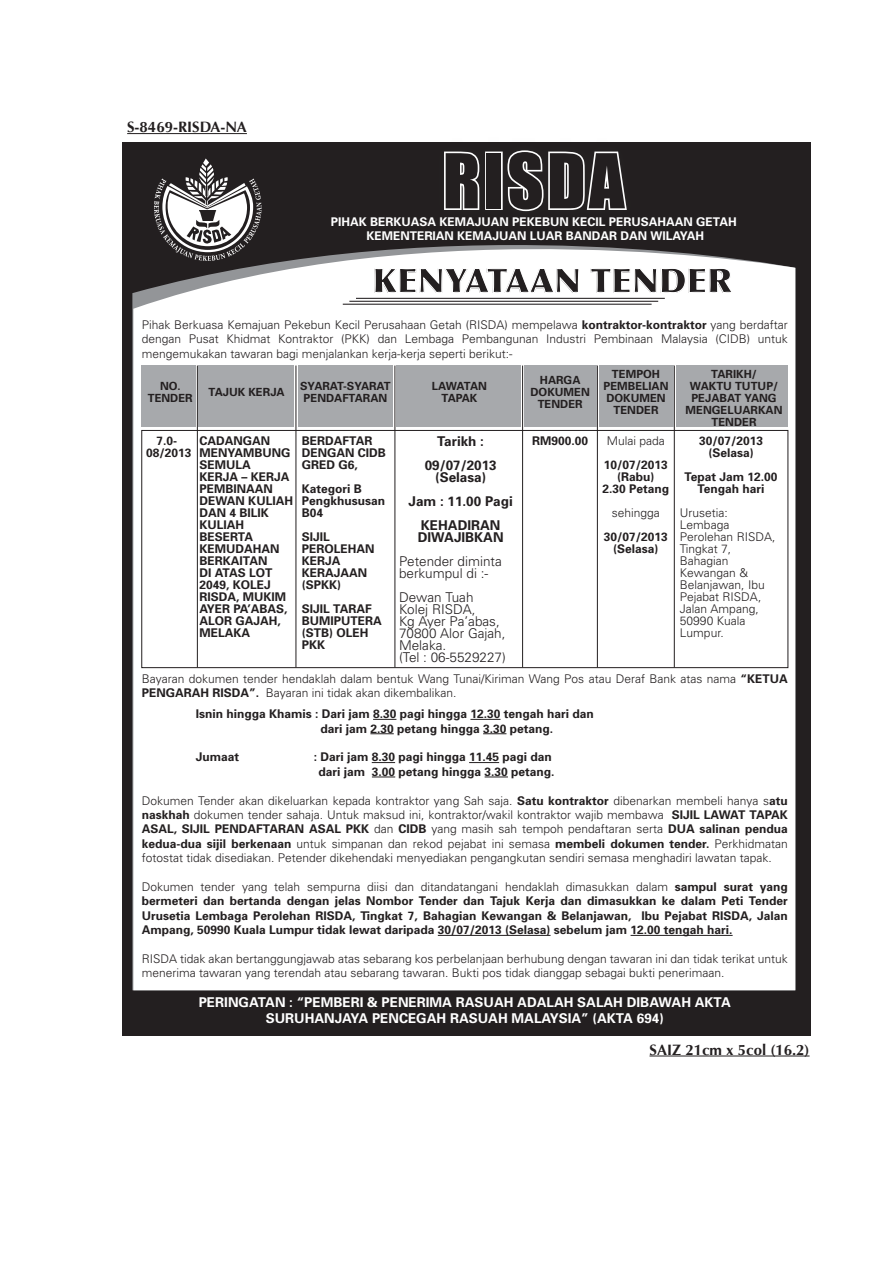
<style>
.page{position:relative;width:893px;height:1263px;background:#fff}
.page>*{position:absolute;margin:0;border:0;box-sizing:border-box;transform-origin:0 0}
.t1{font:69.75px "Impact";letter-spacing:.05em;color:#231f20}
.t2{font:900 33.9px "Optima";color:#231f20}
.t3{font:700 15px "Optima";color:#231f20}
.t4{font:300 13.5px/12px "Univers";color:#231f20}
.t5{font:700 13.5px/16.2px "Univers";color:#fff;text-align:center}
.t6{font:700 13.5px/24px "Univers";color:#231f20;text-align:center}
.t7{font:300 12px/12px "Univers";color:#231f20}
.t8{font:700 12px/12px "Univers";color:#231f20;text-align:center}
.t9{font:700 12px/14.4px "Univers";color:#fff;text-align:center}
.t10{font:700 11.25px/12px "Univers";color:#231f20;text-align:center}
.t11{font:700 11.25px/12px "Univers";letter-spacing:-.035em;color:#231f20;text-align:center}
.s1{font-weight:700}
.s2{font-weight:300}
</style>
<div class="page">
<div style="left:122px;top:142px;width:689px;height:893px;background:#231f20"></div>
<hr style="left:127px;top:133px;width:120px;height:1px;background:#231f20">
<hr style="left:649px;top:1055px;width:161px;height:1px;background:#231f20">
<div style="left:133px;top:251px;width:662px;height:739px;background:#fff"></div>
<hr style="left:197px;top:365px;width:1px;height:302px;background:#231f20">
<hr style="left:296px;top:365px;width:1px;height:302px;background:#231f20">
<hr style="left:395px;top:365px;width:1px;height:302px;background:#231f20">
<hr style="left:522px;top:365px;width:1px;height:302px;background:#231f20">
<hr style="left:597px;top:365px;width:1px;height:302px;background:#231f20">
<hr style="left:674px;top:365px;width:1px;height:302px;background:#231f20">
<hr style="left:356px;top:298px;width:309px;height:1px;background:#231f20">
<hr style="left:349px;top:301px;width:309px;height:1px;background:#231f20">
<hr style="left:343px;top:304px;width:309px;height:1px;background:#231f20">
<div style="left:141px;top:365px;width:55px;height:62px;background:#a7a9ac"></div>
<div style="left:199px;top:365px;width:95px;height:62px;background:#a7a9ac"></div>
<div style="left:298px;top:365px;width:95px;height:62px;background:#a7a9ac"></div>
<div style="left:397px;top:365px;width:124px;height:62px;background:#a7a9ac"></div>
<div style="left:524px;top:365px;width:72px;height:62px;background:#a7a9ac"></div>
<div style="left:599px;top:365px;width:74px;height:62px;background:#a7a9ac"></div>
<div style="left:676px;top:365px;width:112px;height:62px;background:#a7a9ac"></div>
<div style="left:141px;top:430px;width:647px;height:238px;border:1px solid #231f20"></div>
<svg style="left:154px;top:158px;width:108px;height:103px"></svg>
<svg style="left:374px;top:150px;width:361px;height:144px"></svg>
<svg style="left:373px;top:719px;width:23px;height:1px"></svg>
<hr style="left:470px;top:719px;width:30px;height:1px;background:#231f20">
<svg style="left:370px;top:733px;width:24px;height:1px"></svg>
<svg style="left:483px;top:733px;width:23px;height:1px"></svg>
<svg style="left:372px;top:762px;width:23px;height:1px"></svg>
<hr style="left:469px;top:762px;width:30px;height:1px;background:#231f20">
<svg style="left:372px;top:777px;width:23px;height:1px"></svg>
<svg style="left:485px;top:777px;width:23px;height:1px"></svg>
<hr style="left:438px;top:935px;width:113px;height:1px;background:#231f20">
<hr style="left:631px;top:935px;width:102px;height:1px;background:#231f20">
<p class="t3" style="left:127px;top:118px;width:121px">S-8469-RISDA-NA</p>
<h1 class="t1" style="left:443px;top:127px;width:183px">RISDA</h1>
<p class="t9" style="left:331px;top:214px;width:408px">PIHAK BERKUASA KEMAJUAN PEKEBUN KECIL PERUSAHAAN GETAH<br>KEMENTERIAN KEMAJUAN LUAR BANDAR DAN WILAYAH</p>
<h2 class="t2" style="left:373px;top:260px;width:361px">KENYATAAN TENDER</h2>
<p class="t7" style="left:142px;top:317px;width:648px;line-height:14.4px;text-align:justify">Pihak Berkuasa Kemajuan Pekebun Kecil Perusahaan Getah (RISDA) mempelawa <span class="s1">kontraktor-kontraktor</span> yang berdaftar dengan Pusat Khidmat Kontraktor (PKK) dan Lembaga Pembangunan Industri Pembinaan Malaysia (CIDB) untuk mengemukakan tawaran bagi menjalankan kerja-kerja seperti berikut:-</p>
<p class="t10" style="left:148px;top:379px;width:46px">NO.<br>TENDER</p>
<p class="t10" style="left:208px;top:385px;width:78px">TAJUK KERJA</p>
<p class="t10" style="left:300px;top:379px;width:92px">SYARAT-SYARAT<br>PENDAFTARAN</p>
<p class="t11" style="left:432px;top:379px;width:57px">LAWATAN<br>TAPAK</p>
<p class="t10" style="left:530px;top:373px;width:61px">HARGA<br>DOKUMEN<br>TENDER</p>
<p class="t10" style="left:603px;top:367px;width:67px">TEMPOH<br>PEMBELIAN<br>DOKUMEN<br>TENDER</p>
<p class="t10" style="left:686px;top:367px;width:98px">TARIKH/<br>WAKTU TUTUP/<br>PEJABAT YANG<br>MENGELUARKAN<br>TENDER</p>
<p class="t8" style="left:699px;top:434px;width:66px">30/07/2013 (Selasa)</p>
<p class="t8" style="left:685px;top:470px;width:94px">Tepat Jam 12.00<br>Tengah hari</p>
<p class="t7" style="left:680px;top:506px;width:97px">Urusetia:<br>Lembaga<br>Perolehan RISDA,<br>Tingkat 7,<br>Bahagian<br>Kewangan &amp;<br>Belanjawan, Ibu<br>Pejabat RISDA,<br>Jalan Ampang,<br>50990 Kuala<br>Lumpur.</p>
<p class="t8" style="left:146px;top:434px;width:47px">7.0-<br>08/2013</p>
<p class="t8" style="left:199px;top:434px;width:95px;text-align:left">CADANGAN<br>MENYAMBUNG<br>SEMULA<br>KERJA – KERJA<br>PEMBINAAN<br>DEWAN KULIAH<br>DAN 4 BILIK<br>KULIAH<br>BESERTA<br>KEMUDAHAN<br>BERKAITAN<br>DI ATAS LOT<br>2049, KOLEJ<br>RISDA, MUKIM<br>AYER PA’ABAS,<br>ALOR GAJAH,<br>MELAKA</p>
<p class="t6" style="left:425px;top:429px;width:74px">Tarikh :<br>09/07/2013</p>
<p class="t8" style="left:302px;top:434px;width:86px;text-align:left">BERDAFTAR<br>DENGAN CIDB<br>GRED G6,</p>
<p class="t8" style="left:302px;top:482px;width:85px;text-align:left">Kategori B<br>Pengkhususan<br>B04</p>
<p class="t8" style="left:302px;top:530px;width:74px;text-align:left">SIJIL<br>PEROLEHAN<br>KERJA<br>KERAJAAN (SPKK)</p>
<p class="t8" style="left:302px;top:602px;width:82px;text-align:left">SIJIL TARAF<br>BUMIPUTERA (STB) OLEH<br>PKK</p>
<p class="t8" style="left:532px;top:434px;width:58px">RM900.00</p>
<p class="t7" style="left:607px;top:434px;width:60px">Mulai pada</p>
<p class="t8" style="left:602px;top:458px;width:68px">10/07/2013 (Rabu)<br>2.30 Petang</p>
<p class="t7" style="left:612px;top:506px;width:50px">sehingga</p>
<p class="t8" style="left:604px;top:530px;width:66px">30/07/2013 (Selasa)</p>
<p class="t6" style="left:408px;top:465px;width:106px">(Selasa)<br>Jam : 11.00 Pagi<br>KEHADIRAN</p>
<p class="t6" style="left:418px;top:525px;width:87px">DIWAJIBKAN</p>
<p class="t4" style="left:399px;top:555px;width:104px">Petender diminta berkumpul di :-</p>
<p class="t4" style="left:399px;top:591px;width:108px">Dewan Tuah<br>Kolej RISDA,<br>Kg Ayer Pa’abas,<br>70800 Alor Gajah,<br>Melaka.<br>(Tel : 06-5529227)</p>
<p class="t7" style="left:142px;top:671px;width:648px;line-height:14.4px">Bayaran dokumen tender hendaklah dalam bentuk Wang Tunai/Kiriman Wang Pos atau Deraf Bank atas nama <span class="s1">“KETUA<br>PENGARAH RISDA”.</span> Bayaran ini tidak akan dikembalikan.</p>
<p class="t8" style="left:320px;top:706px;width:275px;line-height:14.4px;text-align:left;text-indent:-125px">Isnin hingga Khamis : Dari jam 8.30 pagi hingga 12.30 tengah hari dan dari jam 2.30 petang hingga 3.30 petang.</p>
<p class="t8" style="left:196px;top:751px;width:45px">Jumaat</p>
<p class="t8" style="left:314px;top:749px;width:242px;line-height:14.4px">: Dari jam 8.30 pagi hingga 11.45 pagi dan dari jam 3.00 petang hingga 3.30 petang.</p>
<p class="t7" style="left:142px;top:793px;width:648px;line-height:14.4px;text-align:justify">Dokumen Tender akan dikeluarkan kepada kontraktor yang Sah saja. <span class="s1">Satu kontraktor</span> dibenarkan membeli hanya s<span class="s1">atu naskhah</span> dokumen tender sahaja. Untuk maksud ini, kontraktor/wakil kontraktor wajib membawa <span class="s1">SIJIL LAWAT TAPAK ASAL, SIJIL PENDAFTARAN ASAL PKK</span> dan <span class="s1">CIDB</span> yang masih sah tempoh pendaftaran serta <span class="s1">DUA salinan pendua kedua-dua sijil berkenaan</span> untuk simpanan dan rekod pejabat ini semasa <span class="s1">membeli dokumen tender.</span> Perkhidmatan fotostat tidak disediakan. Petender dikehendaki menyediakan pengangkutan sendiri semasa menghadiri lawatan tapak.</p>
<p class="t8" style="left:142px;top:879px;width:648px;line-height:14.4px;text-align:justify"><span class="s2">Dokumen tender yang telah sempurna diisi dan ditandatangani hendaklah dimasukkan dalam</span> sampul surat yang bermeteri dan bertanda dengan jelas Nombor Tender dan Tajuk Kerja dan dimasukkan ke dalam Peti Tender Urusetia Lembaga Perolehan RISDA, Tingkat 7, Bahagian Kewangan &amp; Belanjawan, Ibu Pejabat RISDA, Jalan Ampang, 50990 Kuala Lumpur tidak lewat daripada 30/07/2013 (Selasa) sebelum jam 12.00 tengah hari.</p>
<p class="t7" style="left:142px;top:951px;width:648px;line-height:14.4px">RISDA tidak akan bertanggungjawab atas sebarang kos perbelanjaan berhubung dengan tawaran ini dan tidak terikat untuk menerima tawaran yang terendah atau sebarang tawaran. Bukti pos tidak dianggap sebagai bukti penerimaan.</p>
<p class="t5" style="left:199px;top:993px;width:534px">PERINGATAN : “PEMBERI &amp; PENERIMA RASUAH ADALAH SALAH DIBAWAH AKTA<br>SURUHANJAYA PENCEGAH RASUAH MALAYSIA” (AKTA 694)</p>
<p class="t3" style="left:649px;top:1041px;width:162px">SAIZ 21cm x 5col (16.2)</p>
</div>
